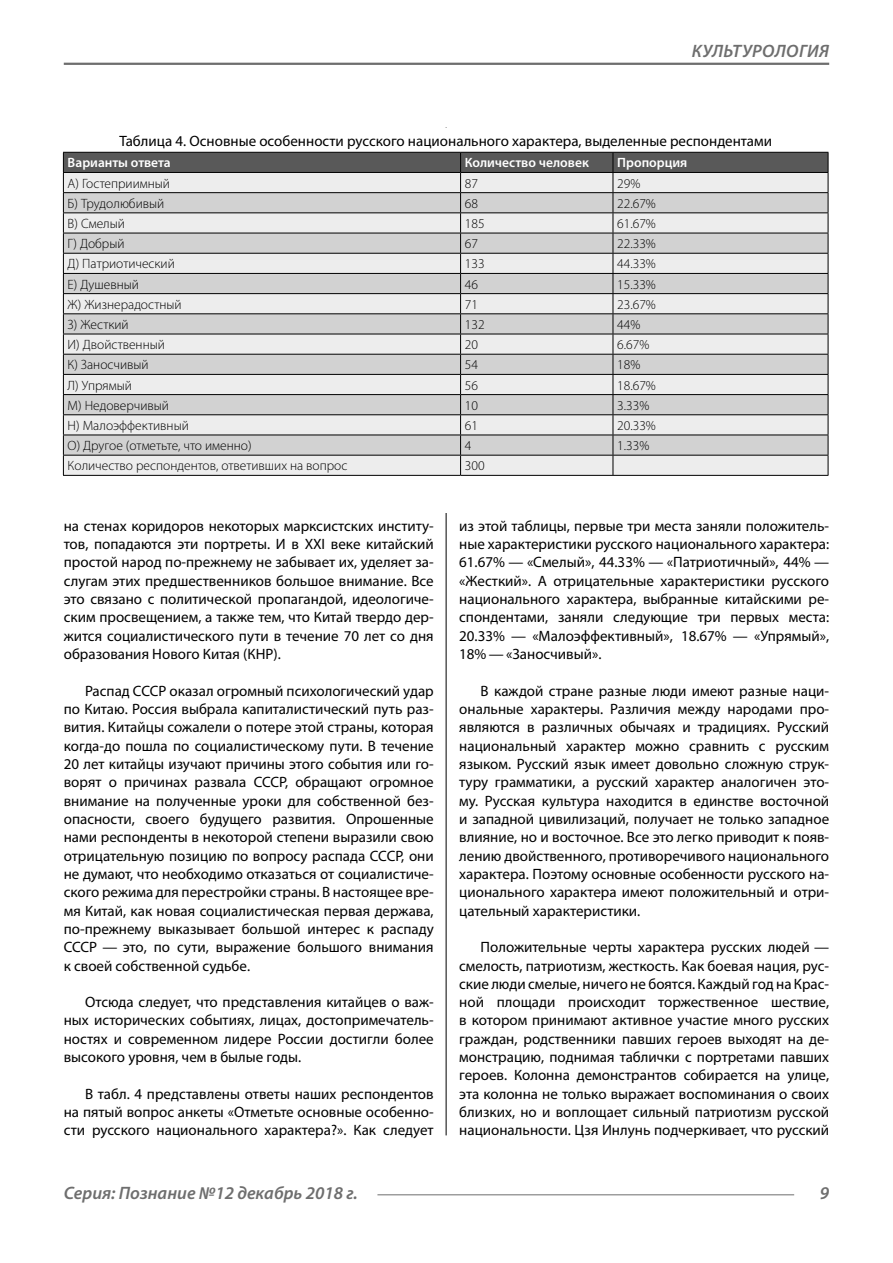
<style>
.page{position:relative;width:893px;height:1263px;background:#fff}
.page>*{position:absolute;margin:0;border:0;box-sizing:border-box;transform-origin:0 0}
.t1{font:italic 600 18px "Myriad Pro";color:#6e6e6e}
.Normal{font:15px/18.3px "Myriad Pro";color:#000;text-align:justify}
.podpis{font:15px "Myriad Pro";color:#000}
.Tab_content{font:300 13.5px "Myriad Pro";color:#000}
.Tab_header{font:600 13.5px "Myriad Pro";color:#fff}
</style>
<div class="page">
<hr style="left:446px;top:128px;width:1px;height:1007px;background:#000">
<div style="left:63px;top:128px;width:765px;height:384px;background:#fff"></div>
<hr style="left:63px;top:475px;width:398px;height:1px;background:#000">
<hr style="left:461px;top:475px;width:152px;height:1px;background:#000">
<hr style="left:613px;top:475px;width:215px;height:1px;background:#000">
<svg style="left:63px;top:152px;width:766px;height:323px;background:#ccc"></svg>
<hr style="left:63px;top:172px;width:398px;height:1px;background:#000">
<hr style="left:461px;top:172px;width:152px;height:1px;background:#000">
<hr style="left:613px;top:172px;width:215px;height:1px;background:#000">
<hr style="left:64px;top:63px;width:765px;height:2px;background:#6e6e6e">
<hr style="left:377px;top:1194px;width:417px;height:1px;background:#6e6e6e">
<p class="t1" style="left:692px;top:39px;width:52px">Культурологи</p>
<p class="t1" style="left:819px;top:39px;width:11px">я</p>
<p class="podpis" style="left:119px;top:132px;width:654px">Таблица 4. Основные особенности русского национального характера, выделенные респондентами</p>
<p class="Tab_header" style="left:68px;top:154px;width:105px">Варианты ответа</p>
<p class="Tab_header" style="left:465px;top:154px;width:126px">Количество человек</p>
<p class="Tab_header" style="left:617px;top:154px;width:72px">Пропорция</p>
<p class="Tab_content" style="left:68px;top:175px;width:104px">А) Гостеприимный</p>
<p class="Tab_content" style="left:465px;top:175px;width:15px">87</p>
<p class="Tab_content" style="left:617px;top:175px;width:25px">29%</p>
<p class="Tab_content" style="left:68px;top:195px;width:98px">Б) Трудолюбивый</p>
<p class="Tab_content" style="left:465px;top:195px;width:15px">68</p>
<p class="Tab_content" style="left:617px;top:195px;width:40px">22.67%</p>
<p class="Tab_content" style="left:68px;top:215px;width:59px">В) Смелый</p>
<p class="Tab_content" style="left:465px;top:215px;width:21px">185</p>
<p class="Tab_content" style="left:617px;top:215px;width:40px">61.67%</p>
<p class="Tab_content" style="left:68px;top:236px;width:58px">Г) Добрый</p>
<p class="Tab_content" style="left:465px;top:236px;width:15px">67</p>
<p class="Tab_content" style="left:617px;top:236px;width:40px">22.33%</p>
<p class="Tab_content" style="left:68px;top:256px;width:109px">Д) Патриотический</p>
<p class="Tab_content" style="left:465px;top:256px;width:21px">133</p>
<p class="Tab_content" style="left:617px;top:256px;width:40px">44.33%</p>
<p class="Tab_content" style="left:68px;top:276px;width:73px">Е) Душевный</p>
<p class="Tab_content" style="left:465px;top:276px;width:15px">46</p>
<p class="Tab_content" style="left:617px;top:276px;width:40px">15.33%</p>
<p class="Tab_content" style="left:68px;top:296px;width:116px">Ж) Жизнерадостный</p>
<p class="Tab_content" style="left:465px;top:296px;width:15px">71</p>
<p class="Tab_content" style="left:617px;top:296px;width:40px">23.67%</p>
<p class="Tab_content" style="left:68px;top:316px;width:63px">З) Жесткий</p>
<p class="Tab_content" style="left:465px;top:316px;width:21px">132</p>
<p class="Tab_content" style="left:617px;top:316px;width:25px">44%</p>
<p class="Tab_content" style="left:68px;top:337px;width:99px">И) Двойственный</p>
<p class="Tab_content" style="left:465px;top:337px;width:15px">20</p>
<p class="Tab_content" style="left:617px;top:337px;width:34px">6.67%</p>
<p class="Tab_content" style="left:68px;top:357px;width:83px">К) Заносчивый</p>
<p class="Tab_content" style="left:465px;top:357px;width:15px">54</p>
<p class="Tab_content" style="left:617px;top:357px;width:25px">18%</p>
<p class="Tab_content" style="left:68px;top:377px;width:66px">Л) Упрямый</p>
<p class="Tab_content" style="left:465px;top:377px;width:15px">56</p>
<p class="Tab_content" style="left:617px;top:377px;width:40px">18.67%</p>
<p class="Tab_content" style="left:68px;top:397px;width:103px">М) Недоверчивый</p>
<p class="Tab_content" style="left:465px;top:397px;width:15px">10</p>
<p class="Tab_content" style="left:617px;top:397px;width:34px">3.33%</p>
<p class="Tab_content" style="left:68px;top:417px;width:123px">Н) Малоэффективный</p>
<p class="Tab_content" style="left:465px;top:417px;width:15px">61</p>
<p class="Tab_content" style="left:617px;top:417px;width:40px">20.33%</p>
<p class="Tab_content" style="left:68px;top:437px;width:185px">О) Другое (отметьте, что именно)</p>
<p class="Tab_content" style="left:465px;top:437px;width:8px">4</p>
<p class="Tab_content" style="left:617px;top:437px;width:34px">1.33%</p>
<p class="Tab_content" style="left:68px;top:458px;width:281px">Количество респондентов, ответивших на вопрос</p>
<p class="Tab_content" style="left:465px;top:458px;width:21px">300</p>
<p class="Normal" style="left:64px;top:516px;width:371px">на стенах коридоров некоторых марксистских институ&shy;тов, попадаются эти портреты. И в XXI веке китайский простой народ по-прежнему не забывает их, уделяет за&shy;слугам этих предшественников большое внимание. Все это связано с политической пропагандой, идеологиче&shy;ским просвещением, а также тем, что Китай твердо дер&shy;жится социалистического пути в течение 70 лет со дня образования Нового Китая (КНР).</p>
<p class="Normal" style="left:64px;top:681px;width:371px;text-indent:21px">Распад СССР оказал огромный психологический удар по Китаю. Россия выбрала капиталистический путь раз&shy;вития. Китайцы сожалели о потере этой страны, которая когда-до пошла по социалистическому пути. В течение 20 лет китайцы изучают причины этого события или го&shy;ворят о причинах развала СССР, обращают огромное внимание на полученные уроки для собственной без&shy;опасности, своего будущего развития. Опрошенные нами респонденты в некоторой степени выразили свою отрицательную позицию по вопросу распада СССР, они не думают, что необходимо отказаться от социалистиче&shy;ского режима для перестройки страны. В настоящее вре&shy;мя Китай, как новая социалистическая первая держава, по-прежнему выказывает большой интерес к распаду СССР — это, по сути, выражение большого внимания к своей собственной судьбе.</p>
<p class="Normal" style="left:64px;top:993px;width:371px;text-indent:21px">Отсюда следует, что представления китайцев о важ&shy;ных исторических событиях, лицах, достопримечатель&shy;ностях и современном лидере России достигли более высокого уровня, чем в былые годы.</p>
<p class="Normal" style="left:64px;top:1084px;width:371px;text-indent:21px">В табл. 4 представлены ответы наших респондентов на пятый вопрос анкеты «Отметьте основные особенно&shy;сти русского национального характера?». Как следует</p>
<p class="Normal" style="left:459px;top:516px;width:371px">из этой таблицы, первые три места заняли положитель&shy;ные характеристики русского национального характера:<br>61.67% — «Смелый», 44.33% — «Патриотичный», 44% — «Жесткий». А отрицательные характеристики русского национального характера, выбранные китайскими ре&shy;спондентами, заняли следующие три первых места:<br>20.33% — «Малоэффективный», 18.67% — «Упрямый», 18% — «Заносчивый».</p>
<p class="Normal" style="left:459px;top:681px;width:371px;text-indent:21px">В каждой стране разные люди имеют разные наци&shy;ональные характеры. Различия между народами про&shy;являются в различных обычаях и традициях. Русский национальный характер можно сравнить с русским языком. Русский язык имеет довольно сложную струк&shy;туру грамматики, а русский характер аналогичен это&shy;му. Русская культура находится в единстве восточной и западной цивилизаций, получает не только западное влияние, но и восточное. Все это легко приводит к появ&shy;лению двойственного, противоречивого национального характера. Поэтому основные особенности русского на&shy;ционального характера имеют положительный и отри&shy;цательный характеристики.</p>
<p class="Normal" style="left:459px;top:938px;width:371px;text-indent:21px">Положительные черты характера русских людей — смелость, патриотизм, жесткость. Как боевая нация, рус&shy;ские люди смелые, ничего не боятся. Каждый год на Крас&shy;ной площади происходит торжественное шествие, в котором принимают активное участие много русских граждан, родственники павших героев выходят на де&shy;монстрацию, поднимая таблички с портретами павших героев. Колонна демонстрантов собирается на улице, эта колонна не только выражает воспоминания о своих близких, но и воплощает сильный патриотизм русской национальности. Цзя Инлунь подчеркивает, что русский</p>
<p class="t1" style="left:64px;top:1182px;width:295px">Серия: Познание №12 декабрь 2018 г.</p>
<p class="t1" style="left:820px;top:1182px;width:11px">9</p>
</div>
